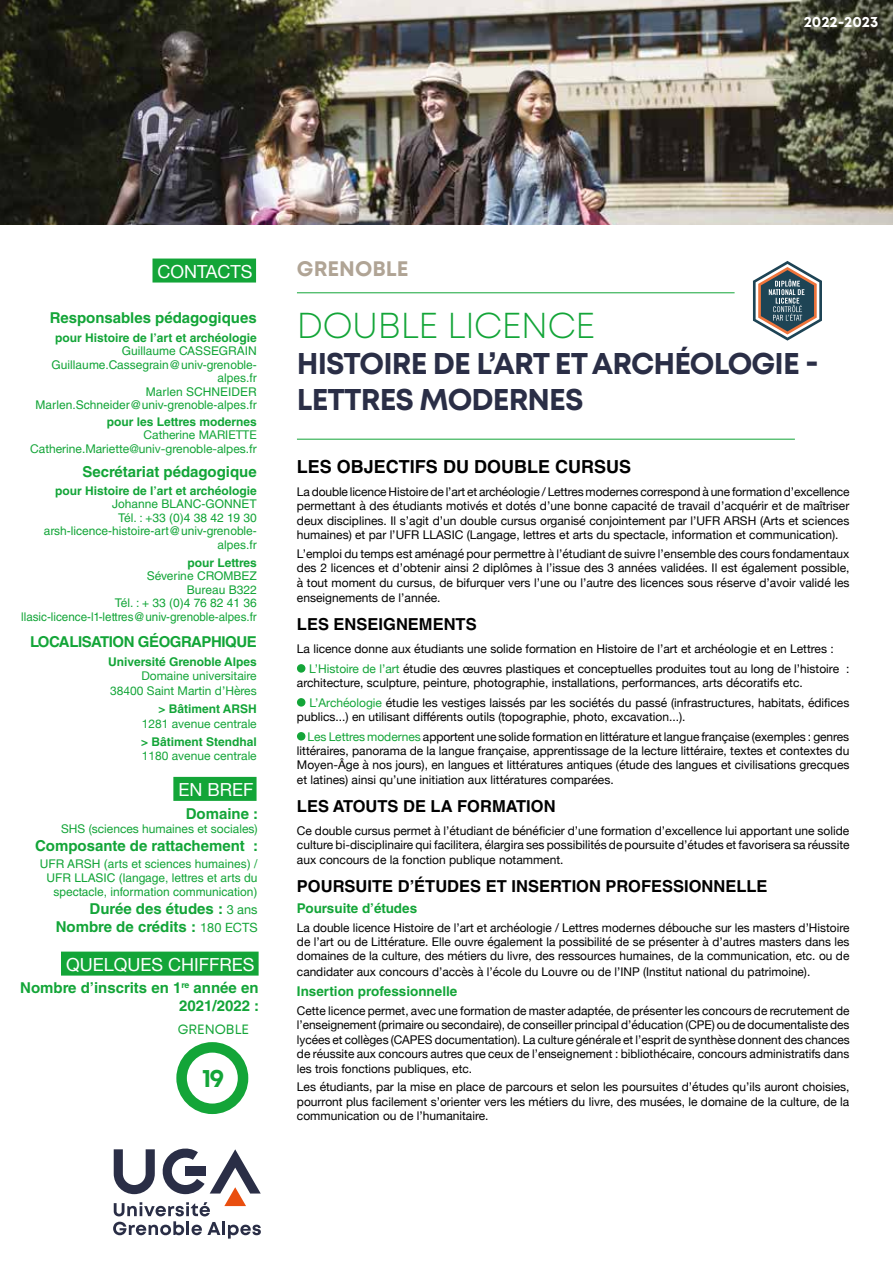
<style>
.page{position:relative;width:893px;height:1263px;background:#fff}
.page>*{position:absolute;margin:0;border:0;box-sizing:border-box;transform-origin:0 0}
.t1{font:300 36px "Mont";letter-spacing:-.01em;color:#13a538}
.t2{font:700 30px/36px "Mont";letter-spacing:-.03em;color:#2a2e46}
.t3{font:700 25.5px "Mont";color:#13a538}
.t4{font:700 21px "Mont";color:#b0a495}
.t5{font:18px "Helvetica Neue";color:#fff}
.t6{font:700 18px "Helvetica LT Std";color:#000}
.t7{font:700 16.5px "Helvetica LT Std";color:#000}
.t8{font:700 15px/18px "Helvetica LT Std";color:#13a538;text-align:right}
.t9{font:700 15px "Helvetica LT Std";letter-spacing:-.03em;color:#13a538}
.t10{font:700 15px "Mont";color:#fff}
.t11{font:700 13.5px "Helvetica LT Std";color:#13a538}
.t12{font:13.5px "Mont";color:#13a538}
.t13{font:12px/14.4px "Helvetica Neue";color:#000;text-align:justify}
.t14{font:12px/13.5px "Helvetica LT Std";color:#13a538;text-align:right}
.t15{font:12px/13.5px "Helvetica Neue";color:#13a538;text-align:right}
.t16{font:700 12px "Helvetica LT Std";color:#13a538}
.s1{font-family:"Helvetica Neue";font-weight:400;font-size:12.75px}
.s2{color:#13a538}
</style>
<div class="page">
<svg style="left:113px;top:1148px;width:148px;height:90px"></svg>
<hr style="left:297px;top:292px;width:438px;height:1px;background:#13a538">
<hr style="left:297px;top:439px;width:498px;height:1px;background:#13a538">
<div style="left:152px;top:259px;width:104px;height:24px;background:#13a538"></div>
<div style="left:173px;top:777px;width:84px;height:24px;background:#13a538"></div>
<div style="left:61px;top:951px;width:198px;height:24px;background:#13a538"></div>
<div style="left:297px;top:664px;width:8px;height:9px;background:#13a538;border-radius:50%"></div>
<div style="left:297px;top:698px;width:8px;height:9px;background:#13a538;border-radius:50%"></div>
<div style="left:297px;top:732px;width:8px;height:8px;background:#13a538;border-radius:50%"></div>
<div style="left:176px;top:1042px;width:72px;height:72px;border:10px solid #13a538;border-radius:50%"></div>
<svg style="left:753px;top:261px;width:69px;height:80px"></svg>
<img style="left:0;top:0;width:893px;height:225px">
<p class="t10" style="left:804px;top:12px;width:76px">2022-2023</p>
<h3 class="t5" style="left:157px;top:259px;width:97px">CONTACTS</h3>
<p class="t8" style="left:50px;top:308px;width:208px">Responsables pédagogiques</p>
<p class="t16" style="left:55px;top:330px;width:203px">pour Histoire de l’art et archéologie</p>
<p class="t14" style="left:36px;top:344px;width:223px">Guillaume CASSEGRAIN<br>Guillaume.Cassegrain@univ-grenoble&shy;alpes.fr<br>Marlen SCHNEIDER<br>Marlen.Schneider@univ-grenoble-alpes.fr</p>
<p class="t16" style="left:107px;top:414px;width:151px">pour les Lettres modernes</p>
<p class="t15" style="left:30px;top:429px;width:228px">Catherine MARIETTE<br>Catherine.Mariette@univ-grenoble-alpes.fr</p>
<p class="t8" style="left:82px;top:463px;width:176px">Secrétariat pédagogique</p>
<p class="t16" style="left:55px;top:483px;width:203px">pour Histoire de l’art et archéologie</p>
<p class="t14" style="left:44px;top:497px;width:214px">Johanne BLANC-GONNET<br>Tél. : +33 (0)4 38 42 19 30 arsh-licence-histoire-art@univ-grenoble&shy;alpes.fr</p>
<p class="t16" style="left:187px;top:555px;width:71px">pour Lettres</p>
<p class="t14" style="left:21px;top:569px;width:237px">Séverine CROMBEZ<br>Bureau B322<br>Tél. : + 33 (0)4 76 82 41 36 llasic-licence-l1-lettres@univ-grenoble-alpes.fr</p>
<p class="t9" style="left:30px;top:633px;width:228px">LOCALISATION GÉOGRAPHIQUE</p>
<p class="t16" style="left:108px;top:654px;width:150px">Université Grenoble Alpes</p>
<p class="t15" style="left:110px;top:669px;width:148px;line-height:14.4px">Domaine universitaire<br>38400 Saint Martin d’Hères</p>
<p class="t16" style="left:158px;top:702px;width:100px">&gt; Bâtiment ARSH</p>
<p class="t15" style="left:142px;top:717px;width:116px">1281 avenue centrale</p>
<p class="t16" style="left:141px;top:735px;width:117px">&gt; Bâtiment Stendhal</p>
<p class="t15" style="left:142px;top:749px;width:116px">1180 avenue centrale</p>
<h3 class="t5" style="left:178px;top:777px;width:76px">EN BREF</h3>
<p class="t8" style="left:186px;top:804px;width:74px">Domaine :</p>
<p class="t15" style="left:61px;top:823px;width:198px">SHS (sciences humaines et sociales)</p>
<p class="t8" style="left:35px;top:836px;width:225px">Composante de rattachement :</p>
<p class="t14" style="left:40px;top:856px;width:219px;line-height:14.4px">UFR ARSH (arts et sciences humaines) /<br>UFR LLASIC (langage, lettres et arts du spectacle, information communication)</p>
<p class="t8" style="left:56px;top:900px;width:203px">Durée des études : <span class="s1">3 ans<br></span>Nombre de crédits : <span class="s1">180 ECTS</span></p>
<h3 class="t5" style="left:66px;top:952px;width:190px">QUELQUES CHIFFRES</h3>
<p class="t8" style="left:20px;top:979px;width:240px">Nombre d’inscrits en 1<sup>re</sup> année en<br>2021/2022 :</p>
<p class="t12" style="left:178px;top:1020px;width:73px">GRENOBLE</p>
<h3 class="t3" style="left:202px;top:1062px;width:24px">19</h3>
<h3 class="t4" style="left:297px;top:255px;width:113px">GRENOBLE</h3>
<h1 class="t1" style="left:297px;top:303px;width:299px">DOUBLE LICENCE</h1>
<h2 class="t2" style="left:297px;top:346px;width:523px">HISTOIRE DE L’ART ET ARCHÉOLOGIE -<br>LETTRES MODERNES</h2>
<h3 class="t6" style="left:297px;top:456px;width:336px">LES OBJECTIFS DU DOUBLE CURSUS</h3>
<p class="t13" style="left:297px;top:485px;width:554px">La double licence Histoire de l’art et archéologie / Lettres modernes correspond à une formation d’excellence permettant à des étudiants motivés et dotés d’une bonne capacité de travail d’acquérir et de maîtriser deux disciplines. Il s’agit d’un double cursus organisé conjointement par l’UFR ARSH (Arts et sciences humaines) et par l’UFR LLASIC (Langage, lettres et arts du spectacle, information et communication).</p>
<p class="t13" style="left:297px;top:547px;width:554px">L’emploi du temps est aménagé pour permettre à l’étudiant de suivre l’ensemble des cours fondamentaux des 2 licences et d’obtenir ainsi 2 diplômes à l’issue des 3 années validées. Il est également possible, à tout moment du cursus, de bifurquer vers l’une ou l’autre des licences sous réserve d’avoir validé les enseignements de l’année.</p>
<h3 class="t7" style="left:297px;top:614px;width:181px">LES ENSEIGNEMENTS</h3>
<p class="t13" style="left:309px;top:640px;width:542px;line-height:19.5px;text-indent:-12px">La licence donne aux étudiants une solide formation en Histoire de l’art et archéologie et en Lettres :<br><span class="s2">L’Histoire de l’art</span> étudie des œuvres plastiques et conceptuelles produites tout au long de l’histoire :</p>
<p class="t13" style="left:309px;top:674px;width:541px;line-height:19.5px;text-indent:-12px">architecture, sculpture, peinture, photographie, installations, performances, arts décoratifs etc.<br><span class="s2">L’Archéologie</span> étudie les vestiges laissés par les sociétés du passé (infrastructures, habitats, édifices</p>
<p class="t13" style="left:308px;top:708px;width:543px;line-height:19.5px;text-indent:-11px">publics...) en utilisant différents outils (topographie, photo, excavation...).<br><span class="s2">Les Lettres modernes</span> apportent une solide formation en littérature et langue française (exemples : genres</p>
<p class="t13" style="left:297px;top:744px;width:554px">littéraires, panorama de la langue française, apprentissage de la lecture littéraire, textes et contextes du Moyen-Âge à nos jours), en langues et littératures antiques (étude des langues et civilisations grecques et latines) ainsi qu’une initiation aux littératures comparées.</p>
<h3 class="t7" style="left:297px;top:796px;width:260px">LES ATOUTS DE LA FORMATION</h3>
<p class="t13" style="left:297px;top:824px;width:554px">Ce double cursus permet à l’étudiant de bénéficier d’une formation d’excellence lui apportant une solide culture bi-disciplinaire qui facilitera, élargira ses possibilités de poursuite d’études et favorisera sa réussite aux concours de la fonction publique notamment.</p>
<h3 class="t7" style="left:297px;top:876px;width:472px">POURSUITE D’ÉTUDES ET INSERTION PROFESSIONNELLE</h3>
<p class="t11" style="left:297px;top:900px;width:122px">Poursuite d’études</p>
<p class="t13" style="left:297px;top:920px;width:554px">La double licence Histoire de l’art et archéologie / Lettres modernes débouche sur les masters d’Histoire de l’art ou de Littérature. Elle ouvre également la possibilité de se présenter à d’autres masters dans les domaines de la culture, des métiers du livre, des ressources humaines, de la communication, etc. ou de candidater aux concours d’accès à l’école du Louvre ou de l’INP (Institut national du patrimoine).</p>
<p class="t11" style="left:297px;top:983px;width:162px">Insertion professionnelle</p>
<p class="t13" style="left:297px;top:1004px;width:554px">Cette licence permet, avec une formation de master adaptée, de présenter les concours de recrutement de l’enseignement (primaire ou secondaire), de conseiller principal d’éducation (CPE) ou de documentaliste des lycées et collèges (CAPES documentation). La culture générale et l’esprit de synthèse donnent des chances de réussite aux concours autres que ceux de l’enseignement : bibliothécaire, concours administratifs dans les trois fonctions publiques, etc.</p>
<p class="t13" style="left:297px;top:1080px;width:554px">Les étudiants, par la mise en place de parcours et selon les poursuites d’études qu’ils auront choisies, pourront plus facilement s’orienter vers les métiers du livre, des musées, le domaine de la culture, de la communication ou de l’humanitaire.</p>
</div>
